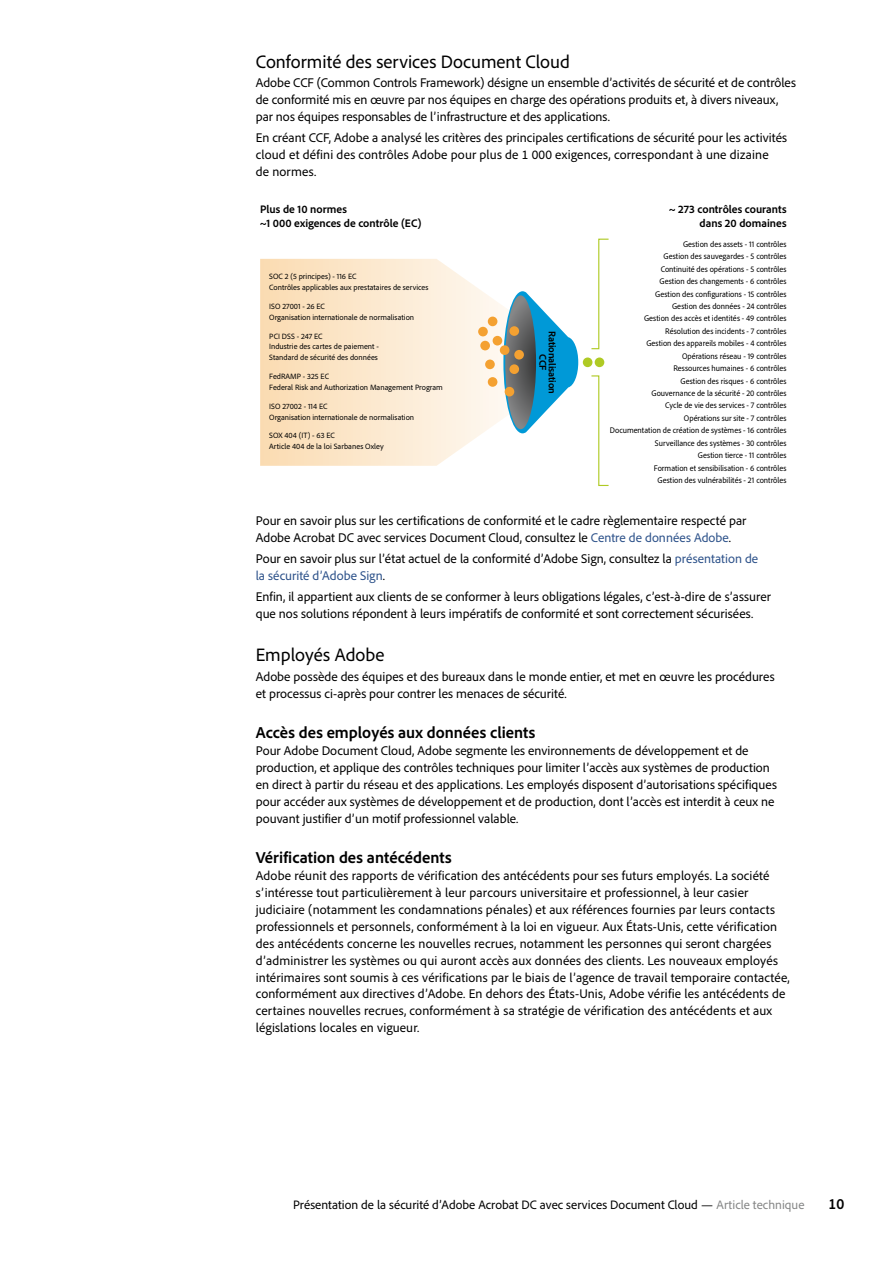
<style>
.page{position:relative;width:893px;height:1263px;background:#fff}
.page>*{position:absolute;margin:0;border:0;box-sizing:border-box;transform-origin:0 0}
.t1{font:18.75px "Adobe Clean";color:#000}
.t2{font:700 16.5px "Adobe Clean";color:#000}
.t3{font:700 semi-condensed 15px "Adobe Clean";color:#000}
.t4{font:13.2px/17px "Adobe Clean";letter-spacing:.01em;color:#000}
.t5{font:12.75px "Adobe Clean";color:#000}
.t6{font:700 11.4px/13.6px "Adobe Clean";color:#000}
.t7{font:700 10.2px/9.1px "Adobe Clean";letter-spacing:-.015em;color:#000;text-align:center}
.t8{font:semi-condensed 8.55px/12.5px "Adobe Clean";color:#000;text-align:right}
.t9{font:7.95px/10.8px "Adobe Clean";color:#000}
.s1{color:#2d528a}
.s2{color:#868787}
</style>
<div class="page">
<svg style="left:260px;top:259px;width:264px;height:207px;background:#fcead2"></svg>
<svg style="left:503px;top:291px;width:75px;height:142px"></svg>
<div style="left:583px;top:357px;width:9px;height:10px;background:#afca24;border-radius:50%"></div>
<div style="left:595px;top:357px;width:9px;height:10px;background:#afca24;border-radius:50%"></div>
<div style="left:488px;top:317px;width:9px;height:9px;background:#f4a131;border-radius:50%"></div>
<div style="left:509px;top:326px;width:10px;height:10px;background:#f4a131;border-radius:50%"></div>
<div style="left:500px;top:345px;width:9px;height:10px;background:#f4a131;border-radius:50%"></div>
<div style="left:478px;top:327px;width:10px;height:9px;background:#f4a131;border-radius:50%"></div>
<div style="left:480px;top:341px;width:10px;height:9px;background:#f4a131;border-radius:50%"></div>
<div style="left:505px;top:387px;width:9px;height:9px;background:#f4a131;border-radius:50%"></div>
<div style="left:493px;top:336px;width:9px;height:9px;background:#f4a131;border-radius:50%"></div>
<div style="left:514px;top:350px;width:10px;height:10px;background:#f4a131;border-radius:50%"></div>
<div style="left:485px;top:360px;width:10px;height:9px;background:#f4a131;border-radius:50%"></div>
<div style="left:509px;top:364px;width:10px;height:10px;background:#f4a131;border-radius:50%"></div>
<div style="left:488px;top:377px;width:9px;height:10px;background:#f4a131;border-radius:50%"></div>
<svg style="left:591px;top:238px;width:18px;height:112px"></svg>
<svg style="left:591px;top:375px;width:18px;height:111px"></svg>
<h1 class="t1" style="left:256px;top:49px;width:316px">Conformité des services Document Cloud</h1>
<p class="t4" style="left:256px;top:74px;width:542px">Adobe CCF (Common Controls Framework) désigne un ensemble d’activités de sécurité et de contrôles de conformité mis en œuvre par nos équipes en charge des opérations produits et, à divers niveaux, par nos équipes responsables de l’infrastructure et des applications.</p>
<p class="t4" style="left:256px;top:129px;width:533px">En créant CCF, Adobe a analysé les critères des principales certifications de sécurité pour les activités cloud et défini des contrôles Adobe pour plus de 1 000 exigences, correspondant à une dizaine<br>de normes.</p>
<p class="t6" style="left:260px;top:202px;width:163px">Plus de 10 normes<br>~1 000 exigences de contrôle (EC)</p>
<p class="t6" style="left:669px;top:202px;width:119px;text-align:right">~ 273 contrôles courants dans 20 domaines</p>
<p class="t8" style="left:610px;top:238px;width:178px">Gestion des assets - 11 contrôles<br>Gestion des sauvegardes - 5 contrôles<br>Continuité des opérations - 5 contrôles<br>Gestion des changements - 6 contrôles<br>Gestion des configurations - 15 contrôles<br>Gestion des données - 24 contrôles<br>Gestion des accès et identités - 49 contrôles Résolution des incidents - 7 contrôles<br>Gestion des appareils mobiles - 4 contrôles Opérations réseau - 19 contrôles<br>Ressources humaines - 6 contrôles<br>Gestion des risques - 6 contrôles<br>Gouvernance de la sécurité - 20 contrôles<br>Cycle de vie des services - 7 contrôles<br>Opérations sur site - 7 contrôles<br>Documentation de création de systèmes - 16 contrôles Surveillance des systèmes - 30 contrôles<br>Gestion tierce - 11 contrôles<br>Formation et sensibilisation - 6 contrôles<br>Gestion des vulnérabilités - 21 contrôles</p>
<p class="t4" style="left:256px;top:512px;width:492px">Pour en savoir plus sur les certifications de conformité et le cadre règlementaire respecté par<br>Adobe Acrobat DC avec services Document Cloud, consultez le <span class="s1">Centre de données Adobe</span>.</p>
<p class="t4" style="left:256px;top:550px;width:504px">Pour en savoir plus sur l’état actuel de la conformité d’Adobe Sign, consultez la <span class="s1">présentation de la sécurité d’Adobe Sign</span>.</p>
<p class="t4" style="left:256px;top:588px;width:517px">Enfin, il appartient aux clients de se conformer à leurs obligations légales, c’est-à-dire de s’assurer que nos solutions répondent à leurs impératifs de conformité et sont correctement sécurisées.</p>
<h1 class="t1" style="left:256px;top:643px;width:130px">Employés Adobe</h1>
<p class="t4" style="left:256px;top:667px;width:520px">Adobe possède des équipes et des bureaux dans le monde entier, et met en œuvre les procédures et processus ci-après pour contrer les menaces de sécurité.</p>
<p class="t2" style="left:256px;top:722px;width:281px">Accès des employés aux données clients</p>
<p class="t4" style="left:256px;top:742px;width:523px">Pour Adobe Document Cloud, Adobe segmente les environnements de développement et de production, et applique des contrôles techniques pour limiter l’accès aux systèmes de production en direct à partir du réseau et des applications. Les employés disposent d’autorisations spécifiques pour accéder aux systèmes de développement et de production, dont l’accès est interdit à ceux ne pouvant justifier d’un motif professionnel valable.</p>
<p class="t2" style="left:256px;top:847px;width:197px">Vérification des antécédents</p>
<p class="t4" style="left:256px;top:867px;width:536px">Adobe réunit des rapports de vérification des antécédents pour ses futurs employés. La société s’intéresse tout particulièrement à leur parcours universitaire et professionnel, à leur casier judiciaire (notamment les condamnations pénales) et aux références fournies par leurs contacts professionnels et personnels, conformément à la loi en vigueur. Aux États-Unis, cette vérification des antécédents concerne les nouvelles recrues, notamment les personnes qui seront chargées d’administrer les systèmes ou qui auront accès aux données des clients. Les nouveaux employés intérimaires sont soumis à ces vérifications par le biais de l’agence de travail temporaire contactée, conformément aux directives d’Adobe. En dehors des États-Unis, Adobe vérifie les antécédents de certaines nouvelles recrues, conformément à sa stratégie de vérification des antécédents et aux législations locales en vigueur.</p>
<p class="t9" style="left:269px;top:271px;width:161px">SOC 2 (5 principes) - 116 EC<br>Contrôles applicables aux prestataires de services</p>
<p class="t9" style="left:269px;top:301px;width:146px">ISO 27001 - 26 EC<br>Organisation internationale de normalisation</p>
<p class="t9" style="left:269px;top:330px;width:111px">PCI DSS - 247 EC<br>Industrie des cartes de paiement -<br>Standard de sécurité des données</p>
<p class="t9" style="left:269px;top:371px;width:175px">FedRAMP - 325 EC<br>Federal Risk and Authorization Management Program</p>
<p class="t9" style="left:269px;top:400px;width:146px">ISO 27002 - 114 EC<br>Organisation internationale de normalisation</p>
<p class="t9" style="left:269px;top:430px;width:116px">SOX 404 (IT) - 63 EC<br>Article 404 de la loi Sarbanes Oxley</p>
<p class="t7" style="left:557px;top:331px;width:64px;rotate:90deg">Rationalisation<br>CCF</p>
<p class="t5" style="left:293px;top:1196px;width:513px">Présentation de la sécurité d’Adobe Acrobat DC avec services Document Cloud — <span class="s2">Article technique</span></p>
<p class="t3" style="left:828px;top:1194px;width:17px">10</p>
</div>
